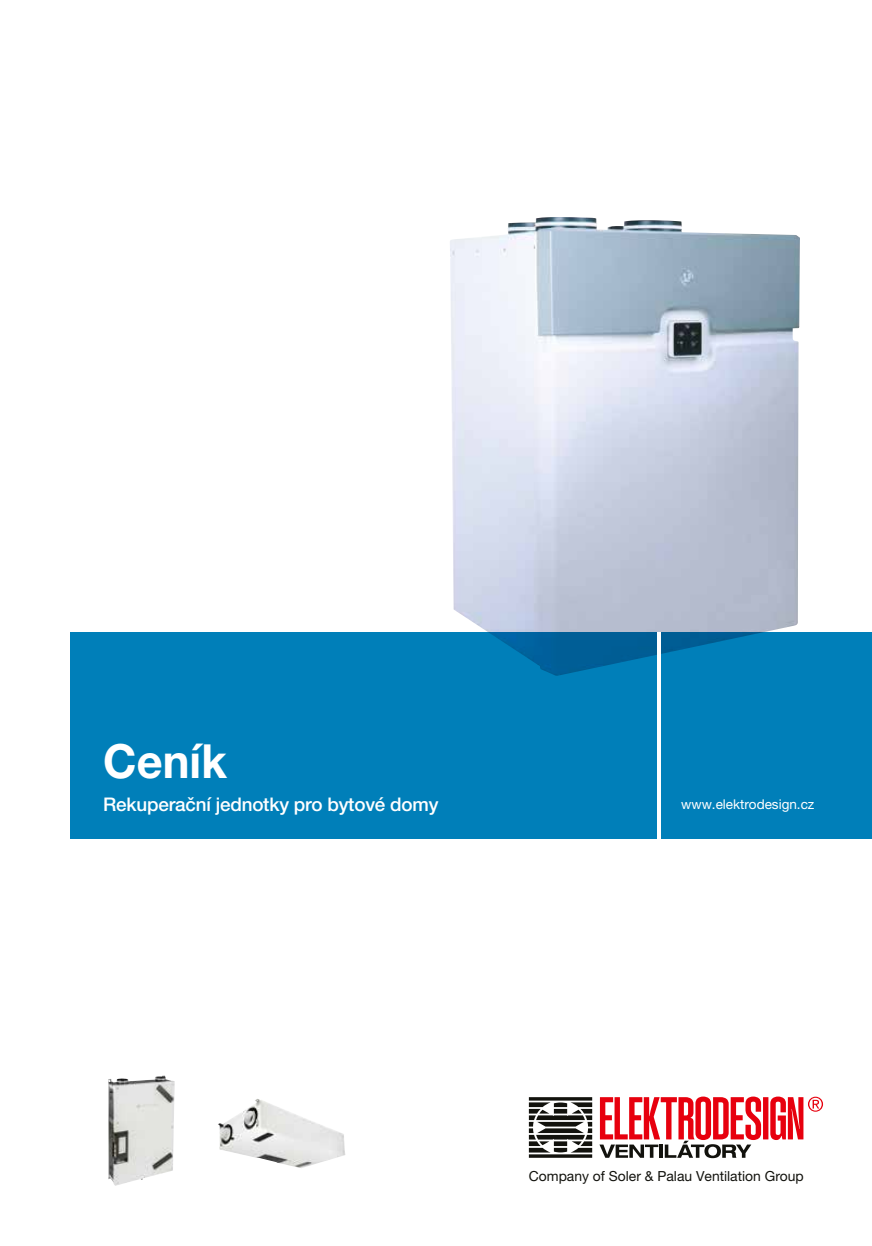
<style>
.page{position:relative;width:872px;height:1246px;background:#fff}
.page>*{position:absolute;margin:0;border:0;box-sizing:border-box;transform-origin:0 0}
.t1{font:700 47.1px "Helvetica Neue LT Pro";color:#fff;scale:.96 1}
.t2{font:500 18.9px "Helvetica Neue LT Pro";letter-spacing:-.01em;color:#fff}
.t3{font:13.95px "Helvetica Neue LT Pro";color:#12120d}
.t4{font:13.5px "Helvetica Neue LT Pro";color:#fff}
</style>
<div class="page">
<img style="left:450px;top:217px;width:350px;height:415px">
<div style="left:660px;top:632px;width:212px;height:206px;background:#007fb9"></div>
<div style="left:70px;top:632px;width:587px;height:206px;background:#007fb9"></div>
<svg style="left:599px;top:1096px;width:162px;height:62px"></svg>
<div style="left:763px;top:1097px;width:5px;height:42px;background:#e7000e"></div>
<svg style="left:770px;top:1096px;width:53px;height:44px"></svg>
<svg style="left:529px;top:1097px;width:63px;height:61px"></svg>
<img style="left:218px;top:1099px;width:127px;height:69px">
<img style="left:108px;top:1075px;width:67px;height:111px">
<h1 class="t1" style="left:103px;top:732px;width:130px">Ceník</h1>
<h2 class="t2" style="left:103px;top:793px;width:337px">Rekuperační jednotky pro bytové domy</h2>
<p class="t4" style="left:681px;top:796px;width:135px">www.elektrodesign.cz</p>
<p class="t3" style="left:529px;top:1168px;width:276px">Company of Soler &amp; Palau Ventilation Group</p>
</div>
